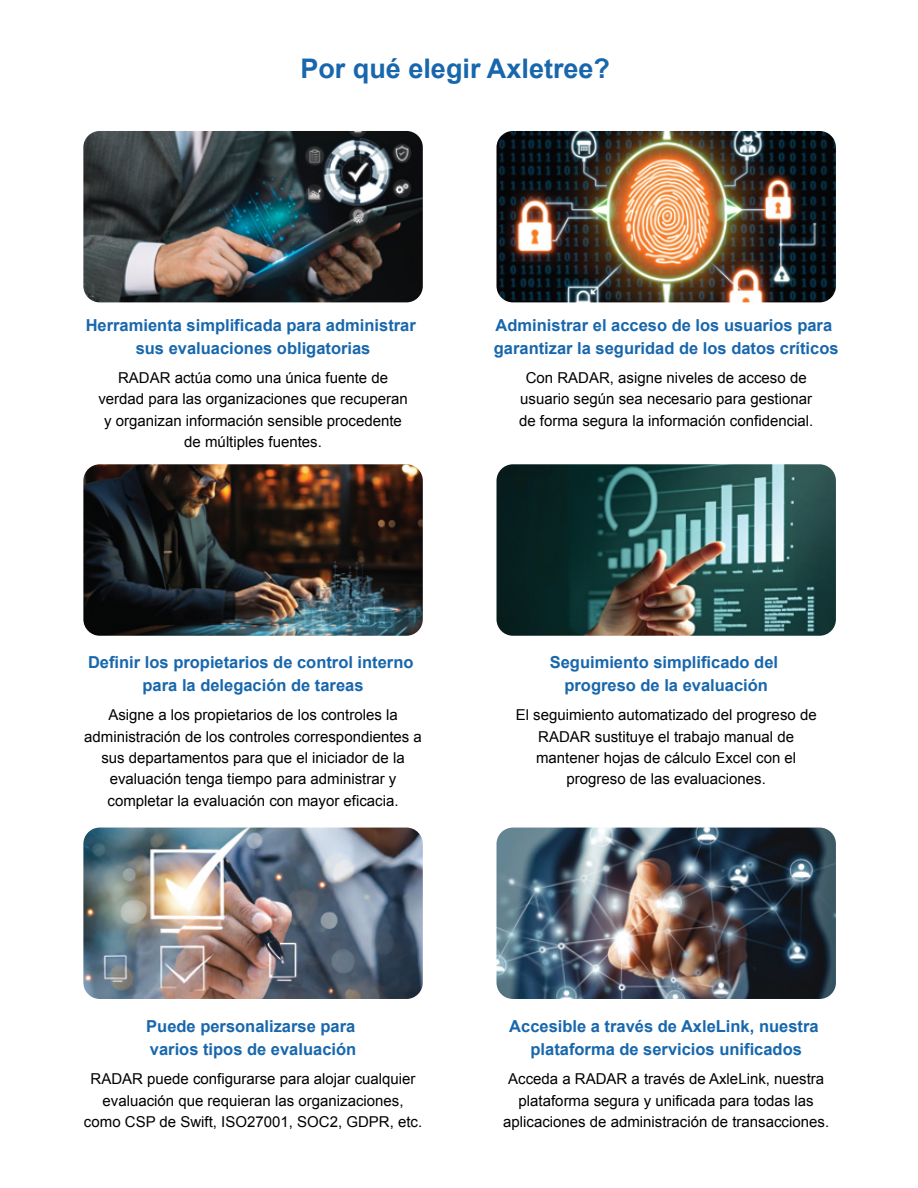
<style>
.page{position:relative;width:918px;height:1188px;background:#fff}
.page>*{position:absolute;margin:0;border:0;box-sizing:border-box;transform-origin:0 0}
.t1{font:700 27px "Arial";color:#1867ad}
.t2{font:700 16.5px/23px "Arial";color:#1867ad;text-align:center}
.t3{font:15px/21.5px "Arial";color:#000;text-align:center}
</style>
<div class="page">
<img style="left:83px;top:131px;width:340px;height:171px">
<img style="left:497px;top:131px;width:339px;height:171px">
<img style="left:83px;top:464px;width:340px;height:172px">
<img style="left:497px;top:464px;width:339px;height:172px">
<img style="left:83px;top:828px;width:340px;height:171px">
<img style="left:497px;top:828px;width:339px;height:171px">
<h1 class="t1" style="left:300px;top:51px;width:311px">Por qué elegir Axletree?</h1>
<p class="t2" style="left:86px;top:315px;width:332px">Herramienta simplificada para administrar sus evaluaciones obligatorias</p>
<p class="t3" style="left:98px;top:367px;width:311px">RADAR actúa como una única fuente de verdad para las organizaciones que recuperan y organizan información sensible procedente de múltiples fuentes.</p>
<p class="t2" style="left:494px;top:315px;width:346px;text-align:left">Administrar el acceso de los usuarios para garantizar la seguridad de los datos críticos</p>
<p class="t3" style="left:519px;top:367px;width:296px">Con RADAR, asigne niveles de acceso de usuario según sea necesario para gestionar de forma segura la información confidencial.</p>
<p class="t2" style="left:88px;top:652px;width:327px">Definir los propietarios de control interno para la delegación de tareas</p>
<p class="t3" style="left:84px;top:704px;width:339px">Asigne a los propietarios de los controles la administración de los controles correspondientes a sus departamentos para que el iniciador de la evaluación tenga tiempo para administrar y completar la evaluación con mayor eficacia.</p>
<p class="t2" style="left:550px;top:652px;width:230px">Seguimiento simplificado del progreso de la evaluación</p>
<p class="t3" style="left:516px;top:704px;width:302px">El seguimiento automatizado del progreso de RADAR sustituye el trabajo manual de mantener hojas de cálculo Excel con el progreso de las evaluaciones.</p>
<p class="t2" style="left:146px;top:1016px;width:212px;text-align:left">Puede personalizarse para varios tipos de evaluación</p>
<p class="t3" style="left:84px;top:1068px;width:340px">RADAR puede configurarse para alojar cualquier evaluación que requieran las organizaciones, como CSP de Swift, ISO27001, SOC2, GDPR, etc.</p>
<p class="t2" style="left:509px;top:1016px;width:311px">Accesible a través de AxleLink, nuestra plataforma de servicios unificados</p>
<p class="t3" style="left:503px;top:1068px;width:327px">Acceda a RADAR a través de AxleLink, nuestra plataforma segura y unificada para todas las aplicaciones de administración de transacciones.</p>
</div>
